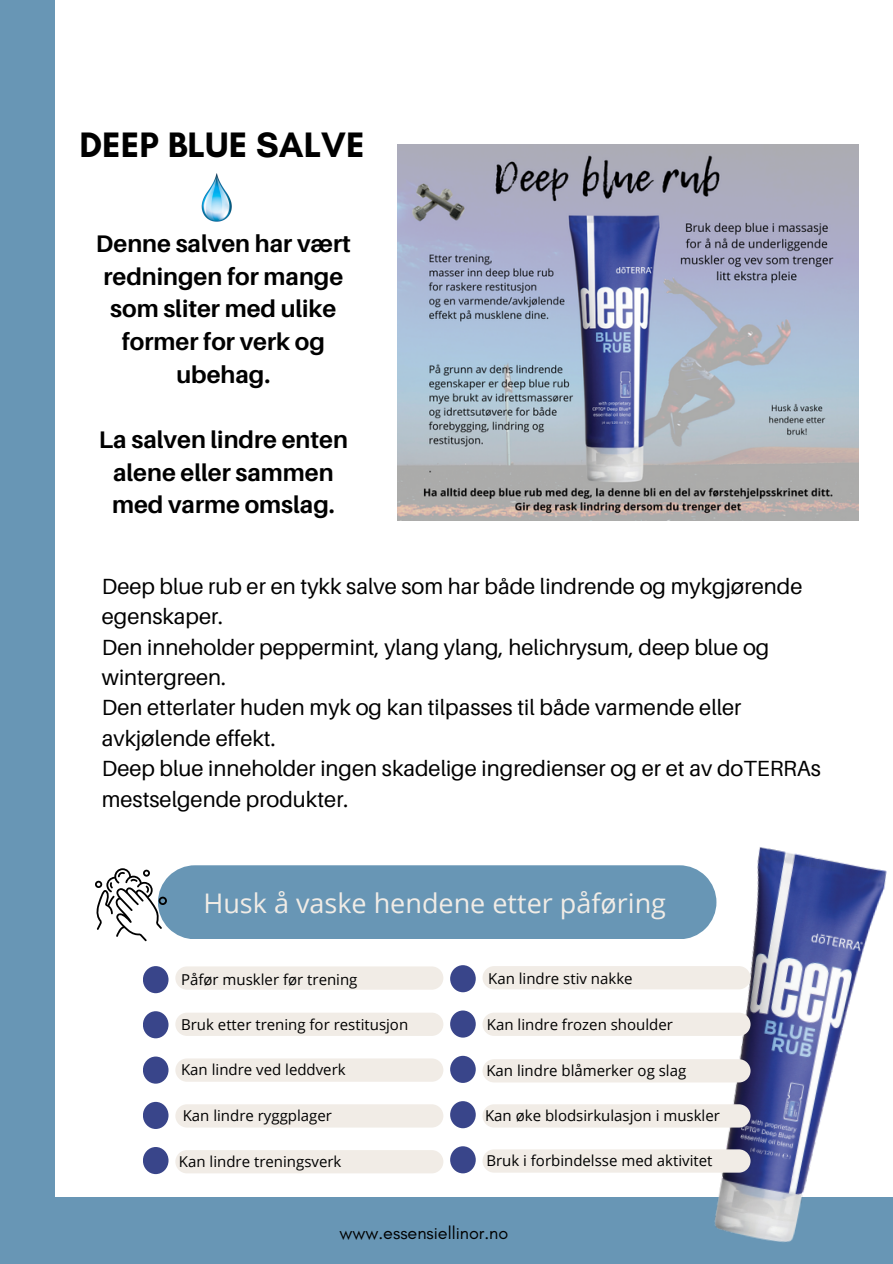
<style>
.page{position:relative;width:893px;height:1264px;background:#fff}
.page>*{position:absolute;margin:0;border:0;box-sizing:border-box;transform-origin:0 0}
.t1{font:700 36px "Glacial Indifference";color:#000}
.t2{font:27px "Open Sans";color:#f1ece6}
.t3{font:700 24px/32.7px "Aileron";color:#000;text-align:center}
.t4{font:21.9px/30.3px "Aileron";color:#000}
.t5{font:18px "Glacial Indifference";color:#000}
.t6{font:15px "Open Sans";color:#000}
</style>
<div class="page">
<div style="left:0;top:1197px;width:892px;height:66px;background:#6896b5"></div>
<div style="left:0;top:0;width:55px;height:1263px;background:#6896b5"></div>
<img style="left:398px;top:145px;width:460px;height:375px">
<img style="left:201px;top:173px;width:31px;height:49px">
<img style="left:657px;top:847px;width:230px;height:396px">
<div style="left:450px;top:965px;width:25px;height:27px;background:#39458a;border-radius:50%"></div>
<div style="left:450px;top:1146px;width:25px;height:27px;background:#39458a;border-radius:50%"></div>
<div style="left:450px;top:1010px;width:25px;height:27px;background:#39458a;border-radius:50%"></div>
<div style="left:450px;top:1055px;width:25px;height:27px;background:#39458a;border-radius:50%"></div>
<div style="left:450px;top:1101px;width:25px;height:27px;background:#39458a;border-radius:50%"></div>
<div style="left:143px;top:966px;width:25px;height:27px;background:#39458a;border-radius:50%"></div>
<div style="left:143px;top:1011px;width:25px;height:27px;background:#39458a;border-radius:50%"></div>
<div style="left:143px;top:1056px;width:25px;height:27px;background:#39458a;border-radius:50%"></div>
<div style="left:143px;top:1101px;width:25px;height:27px;background:#39458a;border-radius:50%"></div>
<div style="left:143px;top:1146px;width:25px;height:28px;background:#39458a;border-radius:50%"></div>
<div style="left:175px;top:966px;width:268px;height:23px;background:#f1ece6;border-radius:12px"></div>
<div style="left:175px;top:1012px;width:268px;height:23px;background:#f1ece6;border-radius:12px"></div>
<div style="left:175px;top:1058px;width:268px;height:23px;background:#f1ece6;border-radius:12px"></div>
<div style="left:175px;top:1104px;width:268px;height:23px;background:#f1ece6;border-radius:12px"></div>
<div style="left:175px;top:1150px;width:268px;height:23px;background:#f1ece6;border-radius:12px"></div>
<div style="left:482px;top:966px;width:268px;height:23px;background:#f1ece6;border-radius:12px"></div>
<div style="left:482px;top:1012px;width:268px;height:23px;background:#f1ece6;border-radius:12px"></div>
<div style="left:482px;top:1059px;width:268px;height:23px;background:#f1ece6;border-radius:12px"></div>
<div style="left:482px;top:1104px;width:268px;height:23px;background:#f1ece6;border-radius:12px"></div>
<div style="left:482px;top:1149px;width:268px;height:23px;background:#f1ece6;border-radius:12px"></div>
<svg style="left:95px;top:865px;width:621px;height:76px;background:#7aa1bb"></svg>
<p class="t1" style="left:79px;top:123px;width:287px">DEEP BLUE SALVE</p>
<p class="t3" style="left:96px;top:227px;width:256px">Denne salven har vært redningen for mange som sliter med ulike former for verk og ubehag.</p>
<p class="t3" style="left:99px;top:422px;width:251px">La salven lindre enten alene eller sammen med varme omslag.</p>
<p class="t4" style="left:102px;top:570px;width:720px">Deep blue rub er en tykk salve som har både lindrende og mykgjørende egenskaper.<br>Den inneholder peppermint, ylang ylang, helichrysum, deep blue og wintergreen.<br>Den etterlater huden myk og kan tilpasses til både varmende eller avkjølende effekt.<br>Deep blue inneholder ingen skadelige ingredienser og er et av doTERRAs mestselgende produkter.</p>
<p class="t2" style="left:203px;top:883px;width:464px">Husk å vaske hendene etter påføring</p>
<h3 class="t6" style="left:181px;top:969px;width:178px">Påfør muskler før trening</h3>
<h3 class="t6" style="left:181px;top:1013px;width:228px">Bruk etter trening for restitusjon</h3>
<h4 class="t6" style="left:181px;top:1058px;width:166px">Kan lindre ved leddverk</h4>
<p class="t6" style="left:183px;top:1104px;width:151px">Kan lindre ryggplager</p>
<p class="t6" style="left:179px;top:1150px;width:164px">Kan lindre treningsverk</p>
<h2 class="t6" style="left:488px;top:968px;width:146px">Kan lindre stiv nakke</h2>
<p class="t6" style="left:487px;top:1014px;width:187px">Kan lindre frozen shoulder</p>
<p class="t6" style="left:486px;top:1060px;width:201px">Kan lindre blåmerker og slag</p>
<p class="t6" style="left:485px;top:1104px;width:236px">Kan øke blodsirkulasjon i muskler</p>
<p class="t6" style="left:486px;top:1149px;width:227px">Bruk i forbindelsse med aktivitet</p>
<p class="t5" style="left:339px;top:1221px;width:170px">www.essensiellinor.no</p>
</div>
